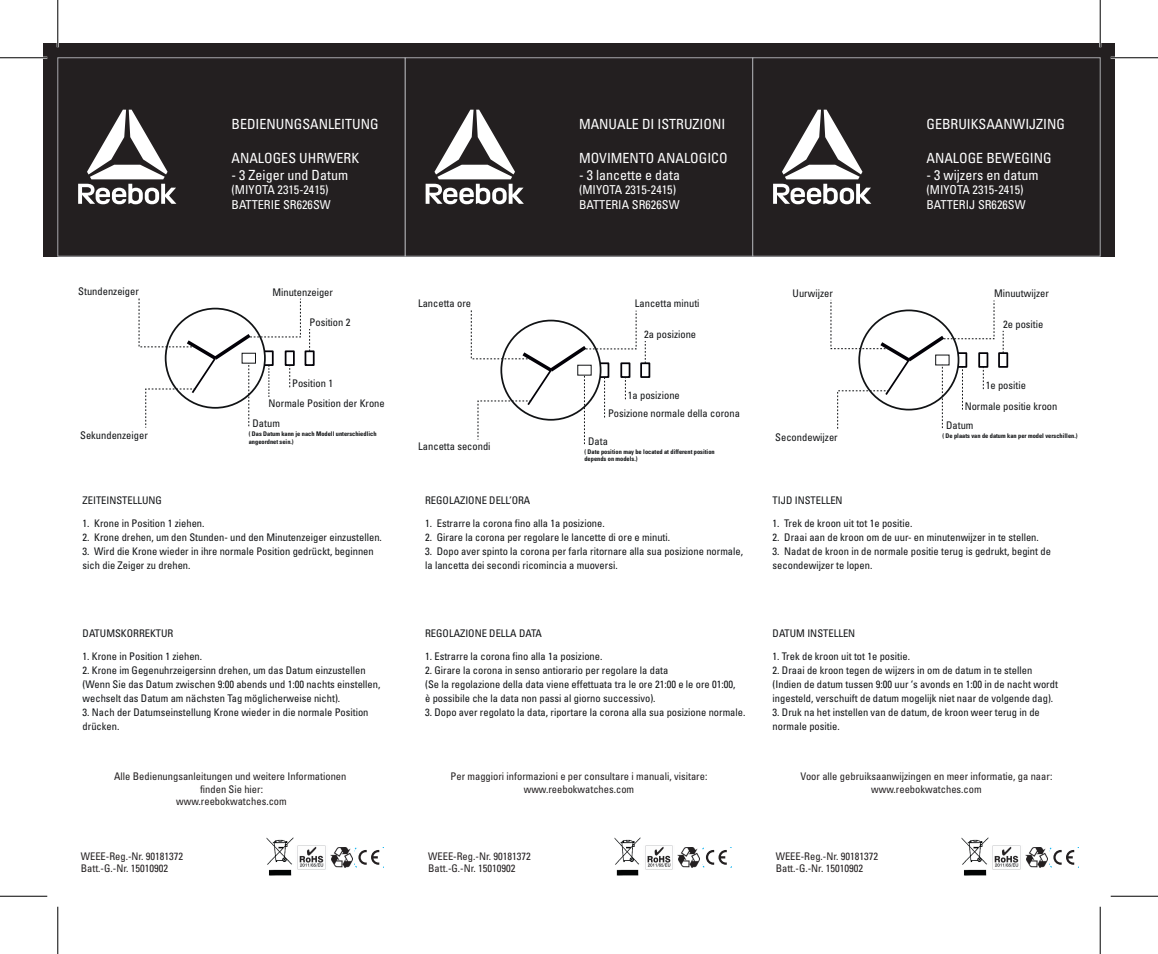
<style>
.page{position:relative;width:1158px;height:954px;background:#fff}
.page>*{position:absolute;margin:0;border:0;box-sizing:border-box;transform-origin:0 0}
.t1{font:condensed 14px "Univers";color:#fff}
.t2{font:condensed 12.25px/14.7px "Univers";color:#fff}
.t3{font:condensed 10.5px/14px "Univers";color:#111315}
.t4{font:condensed 10.5px/12.6px "Univers";color:#231f20;text-align:center}
.t5{font:700 condensed 6.3px/7.7px "Univers";color:#111315}
</style>
<div class="page">
<div style="left:43px;top:43px;width:362px;height:213px;background:#231f20"></div>
<div style="left:405px;top:43px;width:347px;height:213px;background:#231f20"></div>
<div style="left:752px;top:43px;width:362px;height:213px;background:#231f20"></div>
<div style="left:998px;top:352px;width:10px;height:16px;border:2px solid #020007"></div>
<svg style="left:1002px;top:331px;width:1px;height:22px"></svg>
<svg style="left:830px;top:299px;width:164px;height:130px"></svg>
<div style="left:640px;top:362px;width:10px;height:16px;border:2px solid #020007"></div>
<svg style="left:644px;top:341px;width:1px;height:22px"></svg>
<svg style="left:470px;top:310px;width:167px;height:134px"></svg>
<div style="left:304px;top:350px;width:10px;height:16px;border:2px solid #020007"></div>
<svg style="left:309px;top:329px;width:1px;height:22px"></svg>
<svg style="left:138px;top:298px;width:163px;height:130px"></svg>
<svg style="left:78px;top:110px;width:98px;height:94px"></svg>
<svg style="left:425px;top:110px;width:99px;height:94px"></svg>
<svg style="left:773px;top:110px;width:98px;height:94px"></svg>
<img style="left:266px;top:837px;width:27px;height:38px">
<svg style="left:355px;top:847px;width:28px;height:20px"></svg>
<img style="left:330px;top:848px;width:22px;height:19px">
<img style="left:297px;top:845px;width:29px;height:24px">
<img style="left:614px;top:837px;width:26px;height:38px">
<svg style="left:702px;top:847px;width:29px;height:20px"></svg>
<img style="left:678px;top:848px;width:21px;height:19px">
<img style="left:645px;top:845px;width:28px;height:24px">
<img style="left:961px;top:837px;width:26px;height:38px">
<svg style="left:1049px;top:847px;width:29px;height:20px"></svg>
<img style="left:1025px;top:848px;width:22px;height:19px">
<img style="left:992px;top:845px;width:29px;height:24px">
<hr style="left:0;top:57px;width:47px;height:2px;background:#fff">
<hr style="left:1110px;top:57px;width:47px;height:2px;background:#fff">
<hr style="left:57px;top:0;width:2px;height:47px;background:#fff">
<hr style="left:1098px;top:0;width:3px;height:47px;background:#fff">
<hr style="left:0;top:57px;width:47px;height:1px;background:#000">
<hr style="left:1110px;top:57px;width:47px;height:1px;background:#000">
<hr style="left:0;top:896px;width:47px;height:1px;background:#000">
<hr style="left:1110px;top:896px;width:47px;height:1px;background:#000">
<hr style="left:57px;top:0;width:1px;height:47px;background:#000">
<hr style="left:57px;top:907px;width:1px;height:47px;background:#000">
<hr style="left:1099px;top:0;width:1px;height:47px;background:#000">
<hr style="left:1099px;top:907px;width:1px;height:47px;background:#000">
<h1 class="t1" style="left:231px;top:115px;width:149px">BEDIENUNGSANLEITUNG</h1>
<h1 class="t1" style="left:231px;top:149px;width:129px">ANALOGES UHRWERK</h1>
<h1 class="t1" style="left:231px;top:166px;width:118px">- 3 Zeiger und Datum</h1>
<p class="t2" style="left:231px;top:182px;width:101px">(MIYOTA 2315-2415)<br>BATTERIE SR626SW</p>
<h1 class="t1" style="left:579px;top:115px;width:148px">MANUALE DI ISTRUZIONI</h1>
<h1 class="t1" style="left:579px;top:149px;width:150px">MOVIMENTO ANALOGICO</h1>
<h1 class="t1" style="left:579px;top:166px;width:103px">- 3 lancette e data</h1>
<p class="t2" style="left:579px;top:182px;width:102px">(MIYOTA 2315-2415)<br>BATTERIA SR626SW</p>
<h1 class="t1" style="left:926px;top:115px;width:140px">GEBRUIKSAANWIJZING</h1>
<h1 class="t1" style="left:926px;top:149px;width:127px">ANALOGE BEWEGING</h1>
<h1 class="t1" style="left:926px;top:166px;width:113px">- 3 wijzers en datum</h1>
<p class="t2" style="left:926px;top:182px;width:101px">(MIYOTA 2315-2415)<br>BATTERIJ SR626SW</p>
<p class="t3" style="left:78px;top:284px;width:62px">Stundenzeiger</p>
<p class="t3" style="left:272px;top:284px;width:62px">Minutenzeiger</p>
<p class="t3" style="left:418px;top:296px;width:55px">Lancetta ore</p>
<p class="t3" style="left:634px;top:296px;width:66px">Lancetta minuti</p>
<p class="t3" style="left:792px;top:286px;width:42px">Uurwijzer</p>
<p class="t3" style="left:993px;top:286px;width:56px">Minuutwijzer</p>
<p class="t3" style="left:309px;top:315px;width:42px">Position 2</p>
<p class="t3" style="left:644px;top:327px;width:53px">2a posizione</p>
<p class="t3" style="left:1003px;top:317px;width:42px">2e positie</p>
<p class="t3" style="left:80px;top:428px;width:69px">Sekundenzeiger</p>
<p class="t3" style="left:292px;top:376px;width:42px">Position 1</p>
<p class="t3" style="left:252px;top:393px;width:134px;line-height:19.8px;text-indent:16px">Normale Position der Krone<br>Datum</p>
<p class="t5" style="left:249px;top:430px;width:129px">( Das Datum kann je nach Modell unterschiedlich angeordnet sein.)</p>
<p class="t3" style="left:418px;top:439px;width:74px">Lancetta secondi</p>
<p class="t3" style="left:627px;top:388px;width:53px">1a posizione</p>
<p class="t3" style="left:608px;top:406px;width:133px">Posizione normale della corona</p>
<p class="t3" style="left:588px;top:434px;width:21px">Data</p>
<p class="t5" style="left:584px;top:447px;width:132px">( Date position may be located at different position depends on models.)</p>
<p class="t3" style="left:775px;top:430px;width:64px">Secondewijzer</p>
<p class="t3" style="left:985px;top:378px;width:42px">1e positie</p>
<p class="t3" style="left:945px;top:396px;width:113px;line-height:19.4px;text-indent:19px">Normale positie kroon<br>Datum</p>
<p class="t5" style="left:942px;top:431px;width:137px">( De plaats van de datum kan per model verschillen.)</p>
<p class="t3" style="left:83px;top:493px;width:81px">ZEITEINSTELLUNG</p>
<p class="t3" style="left:83px;top:516px;width:123px">1. Krone in Position 1 ziehen.</p>
<p class="t3" style="left:83px;top:530px;width:301px">2. Krone drehen, um den Stunden- und den Minutenzeiger einzustellen.</p>
<p class="t3" style="left:83px;top:544px;width:293px">3. Wird die Krone wieder in ihre normale Position gedrückt, beginnen sich die Zeiger zu drehen.</p>
<p class="t3" style="left:425px;top:493px;width:107px">REGOLAZIONE DELL’ORA</p>
<p class="t3" style="left:425px;top:516px;width:181px">1. Estrarre la corona fino alla 1a posizione.</p>
<p class="t3" style="left:425px;top:530px;width:246px">2. Girare la corona per regolare le lancette di ore e minuti.</p>
<p class="t3" style="left:425px;top:544px;width:319px">3. Dopo aver spinto la corona per farla ritornare alla sua posizione normale, la lancetta dei secondi ricomincia a muoversi.</p>
<p class="t3" style="left:772px;top:493px;width:72px">TIJD INSTELLEN</p>
<p class="t3" style="left:772px;top:516px;width:141px">1. Trek de kroon uit tot 1e positie.</p>
<p class="t3" style="left:772px;top:530px;width:268px">2. Draai aan de kroon om de uur- en minutenwijzer in te stellen.</p>
<p class="t3" style="left:772px;top:544px;width:280px">3. Nadat de kroon in de normale positie terug is gedrukt, begint de secondewijzer te lopen.</p>
<p class="t3" style="left:83px;top:626px;width:92px">DATUMSKORREKTUR</p>
<p class="t3" style="left:83px;top:649px;width:121px">1. Krone in Position 1 ziehen.</p>
<p class="t3" style="left:83px;top:663px;width:299px">2. Krone im Gegenuhrzeigersinn drehen, um das Datum einzustellen (Wenn Sie das Datum zwischen 9:00 abends und 1:00 nachts einstellen, wechselt das Datum am nächsten Tag möglicherweise nicht).</p>
<p class="t3" style="left:83px;top:705px;width:287px">3. Nach der Datumseinstellung Krone wieder in die normale Position drücken.</p>
<p class="t3" style="left:425px;top:626px;width:118px">REGOLAZIONE DELLA DATA</p>
<p class="t3" style="left:425px;top:649px;width:179px">1. Estrarre la corona fino alla 1a posizione.</p>
<p class="t3" style="left:425px;top:663px;width:312px">2. Girare la corona in senso antiorario per regolare la data<br>(Se la regolazione della data viene effettuata tra le ore 21:00 e le ore 01:00, è possibile che la data non passi al giorno successivo).</p>
<p class="t3" style="left:425px;top:705px;width:322px">3. Dopo aver regolato la data, riportare la corona alla sua posizione normale.</p>
<p class="t3" style="left:772px;top:626px;width:84px">DATUM INSTELLEN</p>
<p class="t3" style="left:772px;top:649px;width:139px">1. Trek de kroon uit tot 1e positie.</p>
<p class="t3" style="left:772px;top:663px;width:287px">2. Draai de kroon tegen de wijzers in om de datum in te stellen (Indien de datum tussen 9:00 uur ‘s avonds en 1:00 in de nacht wordt ingesteld, verschuift de datum mogelijk niet naar de volgende dag).</p>
<p class="t3" style="left:772px;top:705px;width:269px">3. Druk na het instellen van de datum, de kroon weer terug in de normale positie.</p>
<p class="t4" style="left:114px;top:770px;width:234px">Alle Bedienungsanleitungen und weitere Informationen finden Sie hier:<br>www.reebokwatches.com</p>
<p class="t4" style="left:450px;top:770px;width:258px">Per maggiori informazioni e per consultare i manuali, visitare: www.reebokwatches.com</p>
<p class="t4" style="left:800px;top:770px;width:253px">Voor alle gebruiksaanwijzingen en meer informatie, ga naar: www.reebokwatches.com</p>
<p class="t4" style="left:81px;top:849px;width:104px;text-align:left">WEEE-Reg.-Nr. 90181372<br>Batt.-G.-Nr. 15010902</p>
<p class="t4" style="left:428px;top:849px;width:104px;text-align:left">WEEE-Reg.-Nr. 90181372<br>Batt.-G.-Nr. 15010902</p>
<p class="t4" style="left:775px;top:849px;width:104px;text-align:left">WEEE-Reg.-Nr. 90181372<br>Batt.-G.-Nr. 15010902</p>
</div>
